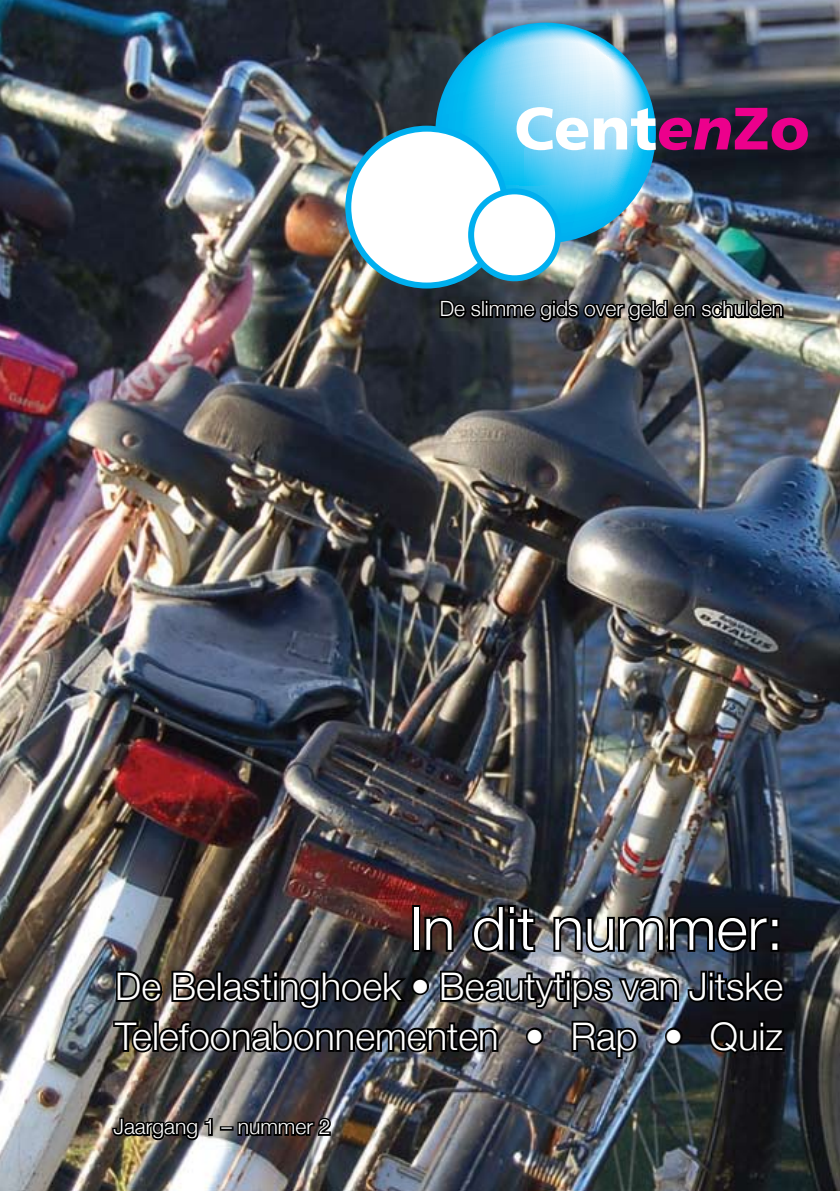
<style>
.page{position:relative;width:840px;height:1191px;background:#fff}
.page>*{position:absolute;margin:0;border:0;box-sizing:border-box;transform-origin:0 0}
.t1{font:300 60px "Helvetica Neue";color:#fff}
.t2{font:900 59.6px "Frutiger";color:#fff}
.t3{font:300 38px/50px "Helvetica Neue";color:#fff}
.t4{font:300 21px "Helvetica Neue";color:#fff}
.s1{font-style:italic;color:#ec008c}
.s2{color:#ec008c}
</style>
<div class="page">
<img style="left:0;top:0;width:839px;height:1191px">
<div style="left:412px;top:905px;width:8px;height:46px;border:4px solid #000"></div>
<svg style="left:422px;top:913px;width:34px;height:40px"></svg>
<svg style="left:469px;top:903px;width:37px;height:52px;background:#232427"></svg>
<div style="left:507px;top:905px;width:8px;height:10px;border:4px solid #000"></div>
<div style="left:507px;top:917px;width:8px;height:34px;border:4px solid #000"></div>
<svg style="left:513px;top:905px;width:24px;height:49px"></svg>
<svg style="left:551px;top:913px;width:219px;height:42px;background:#2d3034"></svg>
<div style="left:770px;top:941px;width:9px;height:10px;border:4px solid #000"></div>
<div style="left:770px;top:917px;width:9px;height:11px;border:4px solid #000"></div>
<img style="left:111px;top:968px;width:676px;height:93px">
<svg style="left:110px;top:1116px;width:104px;height:27px;background:#444039"></svg>
<div style="left:220px;top:1126px;width:13px;height:4px;border:3px solid #000"></div>
<svg style="left:236px;top:1115px;width:97px;height:28px;background:#353032"></svg>
<img style="left:438px;top:297px;width:347px;height:37px">
<svg style="left:435px;top:23px;width:220px;height:220px;background:#61b8d8"></svg>
<div style="left:348px;top:129px;width:157px;height:156px;background:#fff;border-radius:50%"></div>
<div style="left:345px;top:126px;width:163px;height:162px;border:6px solid #00afef;border-radius:50%"></div>
<div style="left:471px;top:191px;width:86px;height:87px;background:#fff;border-radius:50%"></div>
<div style="left:468px;top:188px;width:92px;height:93px;border:6px solid #00afef;border-radius:50%"></div>
<h2 class="t2" style="left:514px;top:93px;width:297px">Cent<span class="s1">en</span><span class="s2">Zo</span></h2>
<p class="t4" style="left:439px;top:296px;width:345px">De slimme gids over geld en schulden</p>
<h1 class="t1" style="left:409px;top:891px;width:375px">In dit nummer:</h1>
<p class="t3" style="left:115px;top:960px;width:669px">De Belastinghoek • Beautytips van Jitske<br>Telefoonabonnementen • Rap • Quiz</p>
<p class="t4" style="left:113px;top:1114px;width:218px">Jaargang 1 – nummer 2</p>
</div>
